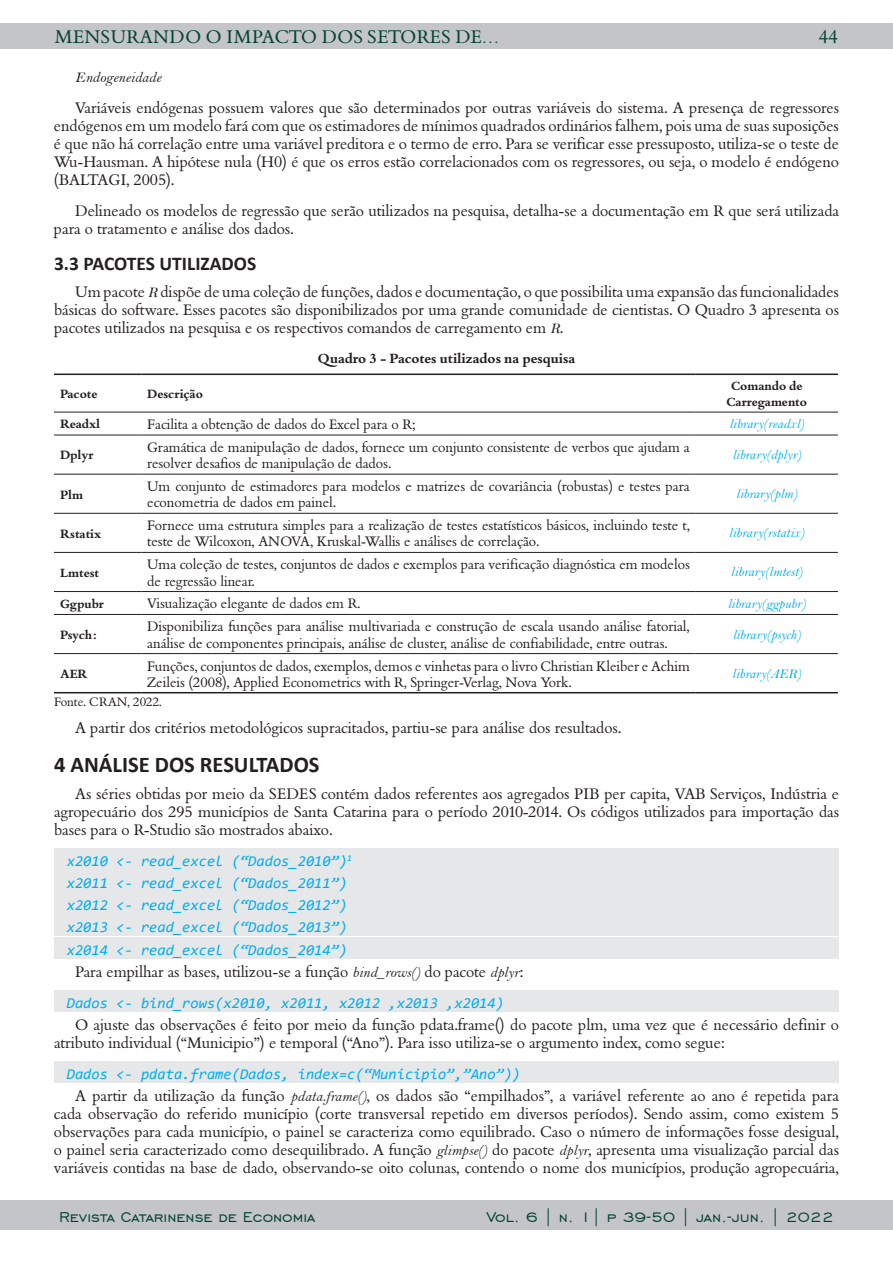
<style>
.page{position:relative;width:893px;height:1263px;background:#fff}
.page>*{position:absolute;margin:0;border:0;box-sizing:border-box;transform-origin:0 0}
.t1{font:700 22.5px "Calibri";color:#231f20}
.t2{font:700 19.5px "Calibri";color:#231f20}
.t3{font:18px "Engravers Gothic BT";color:#03432e}
.t4{font:18px "Bembo BQ";letter-spacing:.02em;color:#03432e}
.t5{font:15px/18px "Bembo BQ";color:#231f20;text-align:justify}
.t6{font:italic 15px/22.2px "Consolas";color:#00aeef}
.t7{font:700 15px "Bembo Book MT Std";color:#231f20}
.t8{font:15px "Bell MT Italic";color:#231f20}
.t9{font:13.5px/16.2px "Bembo BQ";color:#231f20}
.t10{font:13.5px "Bell MT Italic";color:#00aeef}
.t11{font:700 13.5px/16.2px "Bembo Book MT Std";color:#231f20;text-align:center}
.t12{font:12px "Bembo BQ";color:#231f20}
.s1{font-family:"Bell MT Italic"}
</style>
<div class="page">
<div style="left:0;top:23px;width:893px;height:26px;background:#c3c5c6"></div>
<div style="left:0;top:1200px;width:893px;height:30px;background:#c3c5c6"></div>
<div style="left:54px;top:848px;width:785px;height:21px;background:#e6e7e9"></div>
<div style="left:54px;top:870px;width:785px;height:22px;background:#e6e7e9"></div>
<div style="left:54px;top:892px;width:785px;height:22px;background:#e6e7e9"></div>
<div style="left:54px;top:914px;width:785px;height:22px;background:#e6e7e9"></div>
<div style="left:54px;top:937px;width:785px;height:21px;background:#e6e7e9"></div>
<div style="left:54px;top:990px;width:785px;height:21px;background:#e6e7e9"></div>
<div style="left:54px;top:1061px;width:785px;height:21px;background:#e6e7e9"></div>
<hr style="left:54px;top:374px;width:87px;height:1px;background:#231f20">
<hr style="left:141px;top:374px;width:555px;height:1px;background:#231f20">
<hr style="left:696px;top:374px;width:142px;height:1px;background:#231f20">
<hr style="left:54px;top:692px;width:87px;height:1px;background:#231f20">
<hr style="left:141px;top:692px;width:555px;height:1px;background:#231f20">
<hr style="left:696px;top:692px;width:142px;height:1px;background:#231f20">
<hr style="left:54px;top:412px;width:87px;height:1px;background:#231f20">
<hr style="left:141px;top:412px;width:555px;height:1px;background:#231f20">
<hr style="left:696px;top:412px;width:142px;height:1px;background:#231f20">
<hr style="left:54px;top:435px;width:87px;height:1px;background:#231f20">
<hr style="left:141px;top:435px;width:555px;height:1px;background:#231f20">
<hr style="left:696px;top:435px;width:142px;height:1px;background:#231f20">
<hr style="left:54px;top:474px;width:87px;height:1px;background:#231f20">
<hr style="left:141px;top:474px;width:555px;height:1px;background:#231f20">
<hr style="left:696px;top:474px;width:142px;height:1px;background:#231f20">
<hr style="left:54px;top:513px;width:87px;height:1px;background:#231f20">
<hr style="left:141px;top:513px;width:555px;height:1px;background:#231f20">
<hr style="left:696px;top:513px;width:142px;height:1px;background:#231f20">
<hr style="left:54px;top:552px;width:87px;height:1px;background:#231f20">
<hr style="left:141px;top:552px;width:555px;height:1px;background:#231f20">
<hr style="left:696px;top:552px;width:142px;height:1px;background:#231f20">
<hr style="left:54px;top:591px;width:87px;height:1px;background:#231f20">
<hr style="left:141px;top:591px;width:555px;height:1px;background:#231f20">
<hr style="left:696px;top:591px;width:142px;height:1px;background:#231f20">
<hr style="left:54px;top:614px;width:87px;height:1px;background:#231f20">
<hr style="left:141px;top:614px;width:555px;height:1px;background:#231f20">
<hr style="left:696px;top:614px;width:142px;height:1px;background:#231f20">
<hr style="left:54px;top:653px;width:87px;height:1px;background:#231f20">
<hr style="left:141px;top:653px;width:555px;height:1px;background:#231f20">
<hr style="left:696px;top:653px;width:142px;height:1px;background:#231f20">
<p class="t4" style="left:55px;top:27px;width:446px">MENSURANDO O IMPACTO DOS SETORES DE…</p>
<p class="t4" style="left:819px;top:27px;width:21px">44</p>
<p class="t8" style="left:75px;top:69px;width:87px">Endogeneidade</p>
<p class="t5" style="left:54px;top:99px;width:786px;text-indent:21px">Variáveis endógenas possuem valores que são determinados por outras variáveis do sistema. A presença de regressores endógenos em um modelo fará com que os estimadores de mínimos quadrados ordinários falhem, pois uma de suas suposições é que não há correlação entre uma variável preditora e o termo de erro. Para se verificar esse pressuposto, utiliza-se o teste de Wu-Hausman. A hipótese nula (H0) é que os erros estão correlacionados com os regressores, ou seja, o modelo é endógeno (BALTAGI, 2005).</p>
<p class="t5" style="left:54px;top:202px;width:786px;text-indent:21px">Delineado os modelos de regressão que serão utilizados na pesquisa, detalha-se a documentação em R que será utilizada para o tratamento e análise dos dados.</p>
<h2 class="t2" style="left:54px;top:250px;width:204px">3.3 PACOTES UTILIZADOS</h2>
<p class="t5" style="left:54px;top:283px;width:787px;text-indent:21px">Um pacote <span class="s1">R</span> dispõe de uma coleção de funções, dados e documentação, o que possibilita uma expansão das funcionalidades básicas do software. Esses pacotes são disponibilizados por uma grande comunidade de cientistas. O Quadro 3 apresenta os pacotes utilizados na pesquisa e os respectivos comandos de carregamento em <span class="s1">R</span>.</p>
<p class="t7" style="left:318px;top:349px;width:259px">Quadro 3 - Pacotes utilizados na pesquisa</p>
<p class="t11" style="left:60px;top:385px;width:39px">Pacote</p>
<p class="t11" style="left:147px;top:385px;width:57px">Descrição</p>
<p class="t11" style="left:726px;top:377px;width:82px">Comando de<br>Carregamento</p>
<p class="t11" style="left:60px;top:415px;width:41px">Readxl</p>
<p class="t9" style="left:147px;top:417px;width:270px">Facilita a obtenção de dados do Excel para o R;</p>
<p class="t10" style="left:729px;top:416px;width:76px">library(readxl)</p>
<p class="t11" style="left:60px;top:446px;width:35px">Dplyr</p>
<p class="t9" style="left:147px;top:440px;width:544px">Gramática de manipulação de dados, fornece um conjunto consistente de verbos que ajudam a resolver desafios de manipulação de dados.</p>
<p class="t10" style="left:732px;top:447px;width:70px">library(dplyr)</p>
<p class="t11" style="left:60px;top:486px;width:24px">Plm</p>
<p class="t9" style="left:147px;top:479px;width:544px">Um conjunto de estimadores para modelos e matrizes de covariância (robustas) e testes para econometria de dados em painel.</p>
<p class="t10" style="left:736px;top:486px;width:63px">library(plm)</p>
<p class="t11" style="left:60px;top:525px;width:43px">Rstatix</p>
<p class="t9" style="left:147px;top:518px;width:544px">Fornece uma estrutura simples para a realização de testes estatísticos básicos, incluindo teste t, teste de Wilcoxon, ANOVA, Kruskal-Wallis e análises de correlação.</p>
<p class="t10" style="left:729px;top:525px;width:77px">library(rstatix)</p>
<p class="t11" style="left:60px;top:564px;width:41px">Lmtest</p>
<p class="t9" style="left:147px;top:557px;width:544px">Uma coleção de testes, conjuntos de dados e exemplos para verificação diagnóstica em modelos de regressão linear.</p>
<p class="t10" style="left:731px;top:564px;width:73px">library(lmtest)</p>
<p class="t11" style="left:60px;top:595px;width:46px">Ggpubr</p>
<p class="t9" style="left:147px;top:596px;width:215px">Visualização elegante de dados em R.</p>
<p class="t10" style="left:728px;top:595px;width:80px">library(ggpubr)</p>
<p class="t11" style="left:60px;top:626px;width:38px">Psych:</p>
<p class="t9" style="left:147px;top:619px;width:544px">Disponibiliza funções para análise multivariada e construção de escala usando análise fatorial, análise de componentes principais, análise de cluster, análise de confiabilidade, entre outras.</p>
<p class="t10" style="left:733px;top:626px;width:70px">library(psych)</p>
<p class="t11" style="left:60px;top:665px;width:29px">AER</p>
<p class="t9" style="left:147px;top:658px;width:544px">Funções, conjuntos de dados, exemplos, demos e vinhetas para o livro Christian Kleiber e Achim<br>Zeileis (2008), Applied Econometrics with R, Springer-Verlag, Nova York.</p>
<p class="t10" style="left:732px;top:665px;width:71px">library(AER)</p>
<p class="t12" style="left:54px;top:695px;width:109px">Fonte. CRAN, 2022.</p>
<p class="t5" style="left:75px;top:719px;width:547px">A partir dos critérios metodológicos supracitados, partiu-se para análise dos resultados.</p>
<h1 class="t1" style="left:54px;top:749px;width:267px">4 ANÁLISE DOS RESULTADOS</h1>
<p class="t5" style="left:54px;top:785px;width:786px;text-indent:21px">As séries obtidas por meio da SEDES contém dados referentes aos agregados PIB per capita, VAB Serviços, Indústria e agropecuário dos 295 municípios de Santa Catarina para o período 2010-2014. Os códigos utilizados para importação das bases para o R-Studio são mostrados abaixo.</p>
<p class="t6" style="left:67px;top:849px;width:287px">x2010 &lt;- read_excel (“Dados_2010”)<sup>1 </sup>x2011 &lt;- read_excel (“Dados_2011”) x2012 &lt;- read_excel (“Dados_2012”) x2013 &lt;- read_excel (“Dados_2013”) x2014 &lt;- read_excel (“Dados_2014”)</p>
<p class="t5" style="left:75px;top:963px;width:449px">Para empilhar as bases, utilizou-se a função <span class="s1">bind_rows()</span> do pacote <span class="s1">dplyr</span>:</p>
<p class="t6" style="left:67px;top:991px;width:439px">Dados &lt;- bind_rows(x2010, x2011, x2012 ,x2013 ,x2014)</p>
<p class="t5" style="left:54px;top:1016px;width:786px;text-indent:21px">O ajuste das observações é feito por meio da função pdata.frame() do pacote plm, uma vez que é necessário definir o atributo individual (“Municipio”) e temporal (“Ano”). Para isso utiliza-se o argumento index, como segue:</p>
<p class="t6" style="left:67px;top:1062px;width:455px">Dados &lt;- pdata.frame(Dados, index=c(“Municipio”,”Ano”))</p>
<p class="t5" style="left:54px;top:1087px;width:786px;text-indent:21px">A partir da utilização da função <span class="s1">pdata.frame()</span>, os dados são “empilhados”, a variável referente ao ano é repetida para cada observação do referido município (corte transversal repetido em diversos períodos). Sendo assim, como existem 5 observações para cada município, o painel se caracteriza como equilibrado. Caso o número de informações fosse desigual, o painel seria caracterizado como desequilibrado. A função <span class="s1">glimpse()</span> do pacote <span class="s1">dplyr</span>, apresenta uma visualização parcial das variáveis contidas na base de dado, observando-se oito colunas, contendo o nome dos municípios, produção agropecuária,</p>
<p class="t3" style="left:59px;top:1207px;width:258px">Revista Catarinense de Economia</p>
<p class="t3" style="left:486px;top:1207px;width:349px">Vol. 6 | n. 1| p 39-50 | jan.-jun. | 2022</p>
</div>
